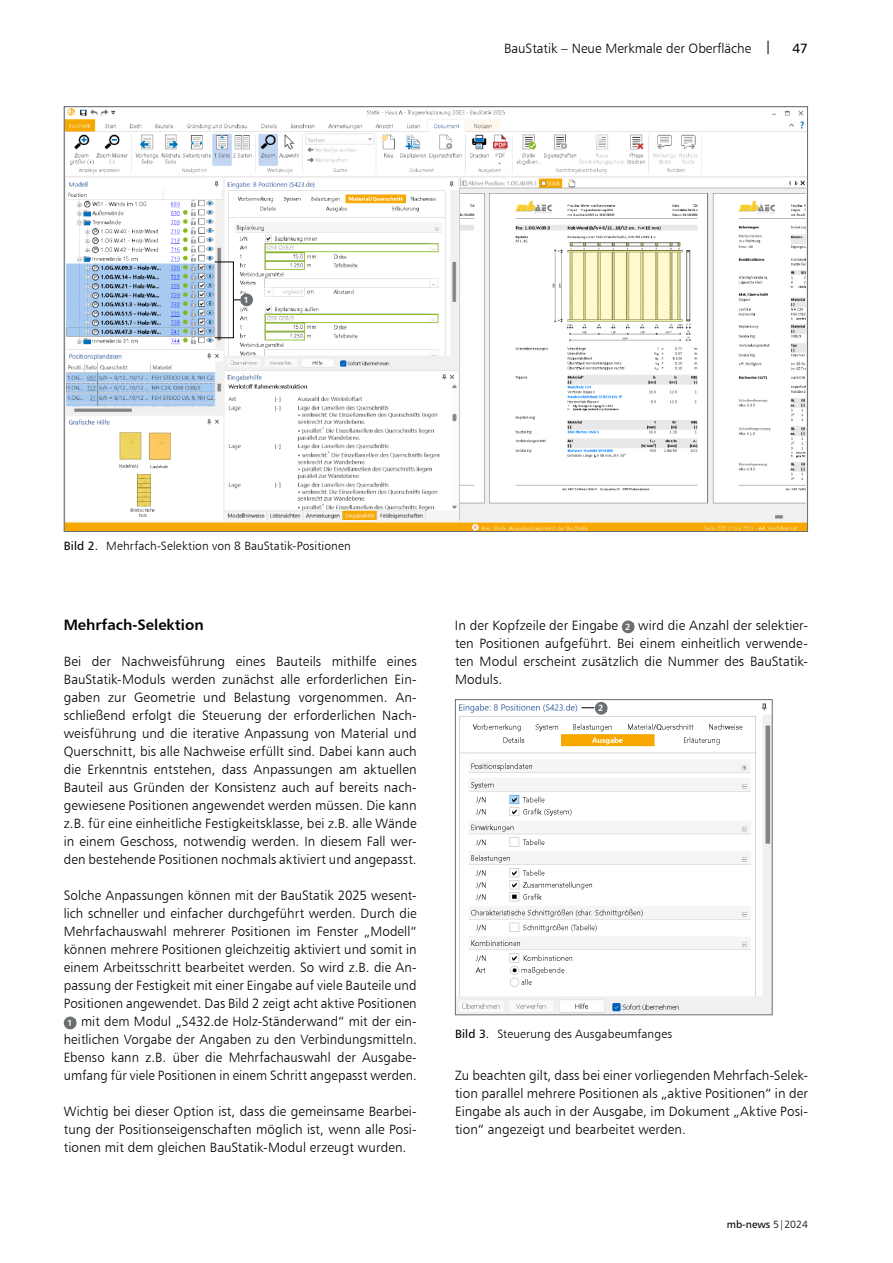
<style>
.page{position:relative;width:893px;height:1263px;background:#fff}
.page>*{position:absolute;margin:0;border:0;box-sizing:border-box;transform-origin:0 0}
.t1{font:15px "Humanist 777 BT Bold B";color:#000}
.t2{font:13.5px/18px "Humanist 777 BT Light B";letter-spacing:.005em;color:#000;text-align:justify}
.t3{font:13.5px "Humanist 777 BT Roman B";color:#000}
.t4{font:12px "Humanist 777 BT Light B";letter-spacing:.01em;color:#000}
.t5{font:10.5px "Humanist 777 BT Roman B";color:#000}
.t6{font:9px "Humanist 777 BT Bold B";color:#fff}
.s1{font-family:"Humanist 777 BT Roman B"}
.s2{font-family:"Humanist 777 BT Bold B";font-size:9px;color:#fff}
.s3{font-family:"Humanist 777 BT Light B"}
</style>
<div class="page">
<svg style="left:64px;top:1016px;width:13px;height:13px"></svg>
<div style="left:65px;top:1020px;width:10px;height:6px;background:#6b6f72"></div>
<div style="left:622px;top:620px;width:12px;height:13px;background:#6b6f72;border-radius:50%"></div>
<img style="left:457px;top:701px;width:314px;height:312px">
<div style="left:455px;top:699px;width:318px;height:316px;border:1px solid #6b6f72"></div>
<svg style="left:595px;top:702px;width:13px;height:13px"></svg>
<div style="left:596px;top:705px;width:10px;height:6px;background:#6b6f72"></div>
<svg style="left:581px;top:707px;width:13px;height:1px"></svg>
<img style="left:66px;top:108px;width:740px;height:422px">
<svg style="left:240px;top:293px;width:13px;height:13px"></svg>
<div style="left:241px;top:297px;width:11px;height:6px;background:#6b6f72"></div>
<div style="left:214px;top:262px;width:20px;height:76px;border:1px solid #000"></div>
<p class="t2" style="left:504px;top:39px;width:269px">BauStatik – Neue Merkmale der Oberfläche <span class="s1">|</span></p>
<p class="t3" style="left:792px;top:40px;width:17px">47</p>
<p class="t6" style="left:244px;top:294px;width:7px">1</p>
<p class="t4" style="left:64px;top:538px;width:288px"><span class="s1">Bild 2.</span> Mehrfach-Selektion von 8 BauStatik-Positionen</p>
<p class="t1" style="left:64px;top:615px;width:141px">Mehrfach-Selektion</p>
<p class="t2" style="left:64px;top:652px;width:354px">Bei der Nachweisführung eines Bauteils mithilfe eines BauStatik-Moduls werden zunächst alle erforderlichen Ein&shy;gaben zur Geometrie und Belastung vorgenommen. An&shy;schließend erfolgt die Steuerung der erforderlichen Nach&shy;weisführung und die iterative Anpassung von Material und Querschnitt, bis alle Nachweise erfüllt sind. Dabei kann auch die Erkenntnis entstehen, dass Anpassungen am aktuellen Bauteil aus Gründen der Konsistenz auch auf bereits nach&shy;gewiesene Positionen angewendet werden müssen. Die kann z.B. für eine einheitliche Festigkeitsklasse, bei z.B. alle Wände in einem Geschoss, notwendig werden. In diesem Fall wer&shy;den bestehende Positionen nochmals aktiviert und angepasst.</p>
<p class="t2" style="left:64px;top:886px;width:354px">Solche Anpassungen können mit der BauStatik 2025 wesent&shy;lich schneller und einfacher durchgeführt werden. Durch die Mehrfachauswahl mehrerer Positionen im Fenster „Modell“ können mehrere Positionen gleichzeitig aktiviert und somit in einem Arbeitsschritt bearbeitet werden. So wird z.B. die An&shy;passung der Festigkeit mit einer Eingabe auf viele Bauteile und Positionen angewendet. Das Bild 2 zeigt acht aktive Positionen <span class="s2">1</span> mit dem Modul „S432.de Holz-Ständerwand“ mit der ein&shy;heitlichen Vorgabe der Angaben zu den Verbindungsmitteln.<br>Ebenso kann z.B. über die Mehrfachauswahl der Ausgabe&shy;umfang für viele Positionen in einem Schritt angepasst werden.</p>
<p class="t2" style="left:64px;top:1102px;width:354px">Wichtig bei dieser Option ist, dass die gemeinsame Bearbei&shy;tung der Positionseigenschaften möglich ist, wenn alle Posi&shy;tionen mit dem gleichen BauStatik-Modul erzeugt wurden.</p>
<p class="t2" style="left:455px;top:616px;width:354px">In der Kopfzeile der Eingabe <span class="s2">2</span> wird die Anzahl der selektier&shy;ten Positionen aufgeführt. Bei einem einheitlich verwende&shy;ten Modul erscheint zusätzlich die Nummer des BauStatik-Moduls.</p>
<p class="t6" style="left:598px;top:702px;width:7px">2</p>
<p class="t4" style="left:455px;top:1026px;width:219px"><span class="s1">Bild 3.</span> Steuerung des Ausgabeumfanges</p>
<p class="t2" style="left:455px;top:1066px;width:354px">Zu beachten gilt, dass bei einer vorliegenden Mehrfach-Selek&shy;tion parallel mehrere Positionen als „aktive Positionen“ in der Eingabe als auch in der Ausgabe, im Dokument „Aktive Posi&shy;tion“ angezeigt und bearbeitet werden.</p>
<p class="t5" style="left:727px;top:1218px;width:83px">mb-news <span class="s3">5|2024</span></p>
</div>
